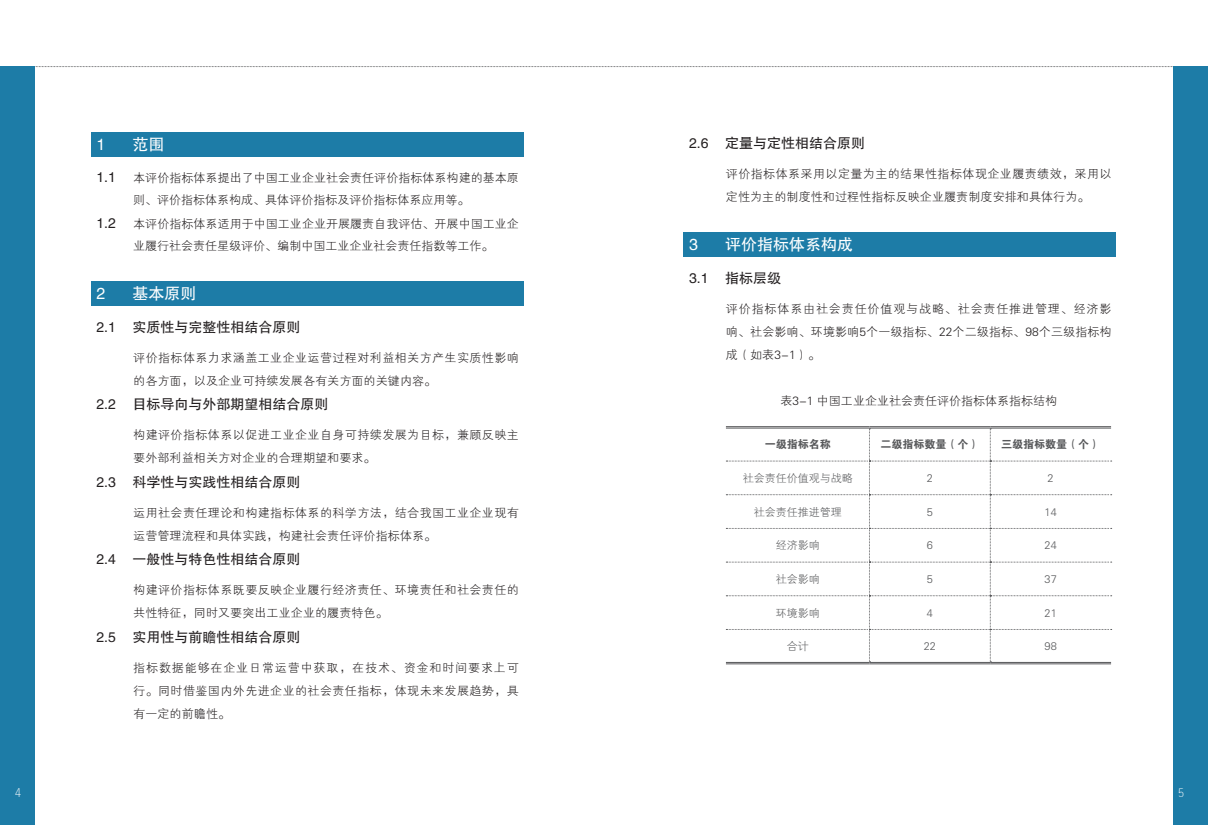
<style>
.page{position:relative;width:1208px;height:825px;background:#fff}
.page>*{position:absolute;margin:0;border:0;box-sizing:border-box;transform-origin:0 0}
.t1{font:16px "FZHTJW GB1 0";color:#fff}
.t2{font:14px "FZHTJW GB1 0";color:#231f20}
.t3{font:12px/23px "FZXH1 JW GB1 0";letter-spacing:.01em;color:#231f20}
.t4{font:12px/23px "FZXH1 JW GB1 0";letter-spacing:.035em;color:#231f20}
.t5{font:12px "FZXDXJW GB1 0";color:#fff}
.t6{font:11px "FZXH1 JW GB1 0";color:#57585a}
.t7{font:11px "FZDHTJW GB1 0";color:#57585a}
.s1{font-family:"FZHTJW GB1 0";font-size:14px}
</style>
<div class="page">
<svg style="left:34px;top:66px;width:1140px;height:1px"></svg>
<div style="left:0;top:66px;width:34px;height:759px;background:#1d7ca7"></div>
<div style="left:1174px;top:66px;width:34px;height:759px;background:#1d7ca7"></div>
<div style="left:91px;top:132px;width:433px;height:24px;background:#1d7ca7"></div>
<div style="left:91px;top:281px;width:433px;height:25px;background:#1d7ca7"></div>
<div style="left:683px;top:232px;width:432px;height:25px;background:#1d7ca7"></div>
<hr style="left:726px;top:426px;width:143px;height:1px;background:#57585a">
<hr style="left:869px;top:426px;width:121px;height:1px;background:#57585a">
<hr style="left:990px;top:426px;width:121px;height:1px;background:#57585a">
<hr style="left:726px;top:662px;width:143px;height:1px;background:#57585a">
<hr style="left:726px;top:663px;width:143px;height:1px;background:#57585a">
<hr style="left:869px;top:662px;width:121px;height:1px;background:#57585a">
<hr style="left:869px;top:663px;width:121px;height:1px;background:#57585a">
<hr style="left:990px;top:662px;width:121px;height:1px;background:#57585a">
<hr style="left:990px;top:663px;width:121px;height:1px;background:#57585a">
<svg style="left:726px;top:428px;width:385px;height:234px"></svg>
<h1 class="t1" style="left:96px;top:135px;width:10px">1</h1>
<h1 class="t1" style="left:132px;top:135px;width:33px">范围</h1>
<p class="t3" style="left:133px;top:167px;width:387px;line-height:22px;text-indent:-37px"><span class="s1">1.1</span> 本评价指标体系提出了中国工业企业社会责任评价指标体系构建的基本原则、评价指标体系构成、具体评价指标及评价指标体系应用等。</p>
<p class="t3" style="left:133px;top:213px;width:387px;line-height:22px;text-indent:-37px"><span class="s1">1.2</span> 本评价指标体系适用于中国工业企业开展履责自我评估、开展中国工业企业履行社会责任星级评价、编制中国工业企业社会责任指数等工作。</p>
<h1 class="t1" style="left:96px;top:285px;width:10px">2</h1>
<h1 class="t1" style="left:132px;top:285px;width:65px">基本原则</h1>
<p class="t2" style="left:96px;top:319px;width:205px">2.1 实质性与完整性相结合原则</p>
<p class="t4" style="left:133px;top:346px;width:387px">评价指标体系力求涵盖工业企业运营过程对利益相关方产生实质性影响的各方面，以及企业可持续发展各有关方面的关键内容。</p>
<p class="t2" style="left:96px;top:397px;width:233px">2.2 目标导向与外部期望相结合原则</p>
<p class="t4" style="left:133px;top:424px;width:387px">构建评价指标体系以促进工业企业自身可持续发展为目标，兼顾反映主要外部利益相关方对企业的合理期望和要求。</p>
<p class="t2" style="left:96px;top:474px;width:205px">2.3 科学性与实践性相结合原则</p>
<p class="t4" style="left:133px;top:501px;width:387px">运用社会责任理论和构建指标体系的科学方法，结合我国工业企业现有运营管理流程和具体实践，构建社会责任评价指标体系。</p>
<p class="t2" style="left:96px;top:552px;width:205px">2.4 一般性与特色性相结合原则</p>
<p class="t4" style="left:133px;top:579px;width:387px">构建评价指标体系既要反映企业履行经济责任、环境责任和社会责任的共性特征，同时又要突出工业企业的履责特色。</p>
<p class="t2" style="left:96px;top:629px;width:205px">2.5 实用性与前瞻性相结合原则</p>
<p class="t3" style="left:133px;top:656px;width:387px;text-align:justify">指标数据能够在企业日常运营中获取，在技术、资金和时间要求上可行。同时借鉴国内外先进企业的社会责任指标，体现未来发展趋势，具有一定的前瞻性。</p>
<p class="t2" style="left:689px;top:136px;width:177px">2.6 定量与定性相结合原则</p>
<p class="t3" style="left:726px;top:163px;width:387px">评价指标体系采用以定量为主的结果性指标体现企业履责绩效，采用以定性为主的制度性和过程性指标反映企业履责制度安排和具体行为。</p>
<h1 class="t1" style="left:689px;top:236px;width:10px">3</h1>
<h1 class="t1" style="left:725px;top:236px;width:129px">评价指标体系构成</h1>
<p class="t2" style="left:689px;top:270px;width:93px">3.1 指标层级</p>
<p class="t3" style="left:726px;top:297px;width:387px;text-align:justify">评价指标体系由社会责任价值观与战略、社会责任推进管理、经济影响、社会影响、环境影响5个一级指标、22个二级指标、98个三级指标构成（如表3-1）。</p>
<p class="t3" style="left:780px;top:389px;width:278px">表3-1 中国工业企业社会责任评价指标体系指标结构</p>
<p class="t7" style="left:764px;top:438px;width:67px">一级指标名称</p>
<p class="t7" style="left:880px;top:438px;width:100px">二级指标数量（个）</p>
<p class="t7" style="left:1001px;top:438px;width:100px">三级指标数量（个）</p>
<p class="t6" style="left:742px;top:472px;width:111px">社会责任价值观与战略</p>
<p class="t6" style="left:926px;top:472px;width:8px">2</p>
<p class="t6" style="left:1047px;top:472px;width:8px">2</p>
<p class="t6" style="left:753px;top:506px;width:89px">社会责任推进管理</p>
<p class="t6" style="left:926px;top:506px;width:8px">5</p>
<p class="t6" style="left:1044px;top:506px;width:14px">14</p>
<p class="t6" style="left:775px;top:539px;width:45px">经济影响</p>
<p class="t6" style="left:926px;top:539px;width:8px">6</p>
<p class="t6" style="left:1044px;top:539px;width:14px">24</p>
<p class="t6" style="left:775px;top:573px;width:45px">社会影响</p>
<p class="t6" style="left:926px;top:573px;width:8px">5</p>
<p class="t6" style="left:1044px;top:573px;width:14px">37</p>
<p class="t6" style="left:775px;top:607px;width:45px">环境影响</p>
<p class="t6" style="left:926px;top:607px;width:8px">4</p>
<p class="t6" style="left:1044px;top:607px;width:14px">21</p>
<p class="t6" style="left:786px;top:640px;width:23px">合计</p>
<p class="t6" style="left:923px;top:640px;width:14px">22</p>
<p class="t6" style="left:1044px;top:640px;width:14px">98</p>
<p class="t5" style="left:15px;top:786px;width:8px">4</p>
<p class="t5" style="left:1178px;top:786px;width:7px">5</p>
</div>
